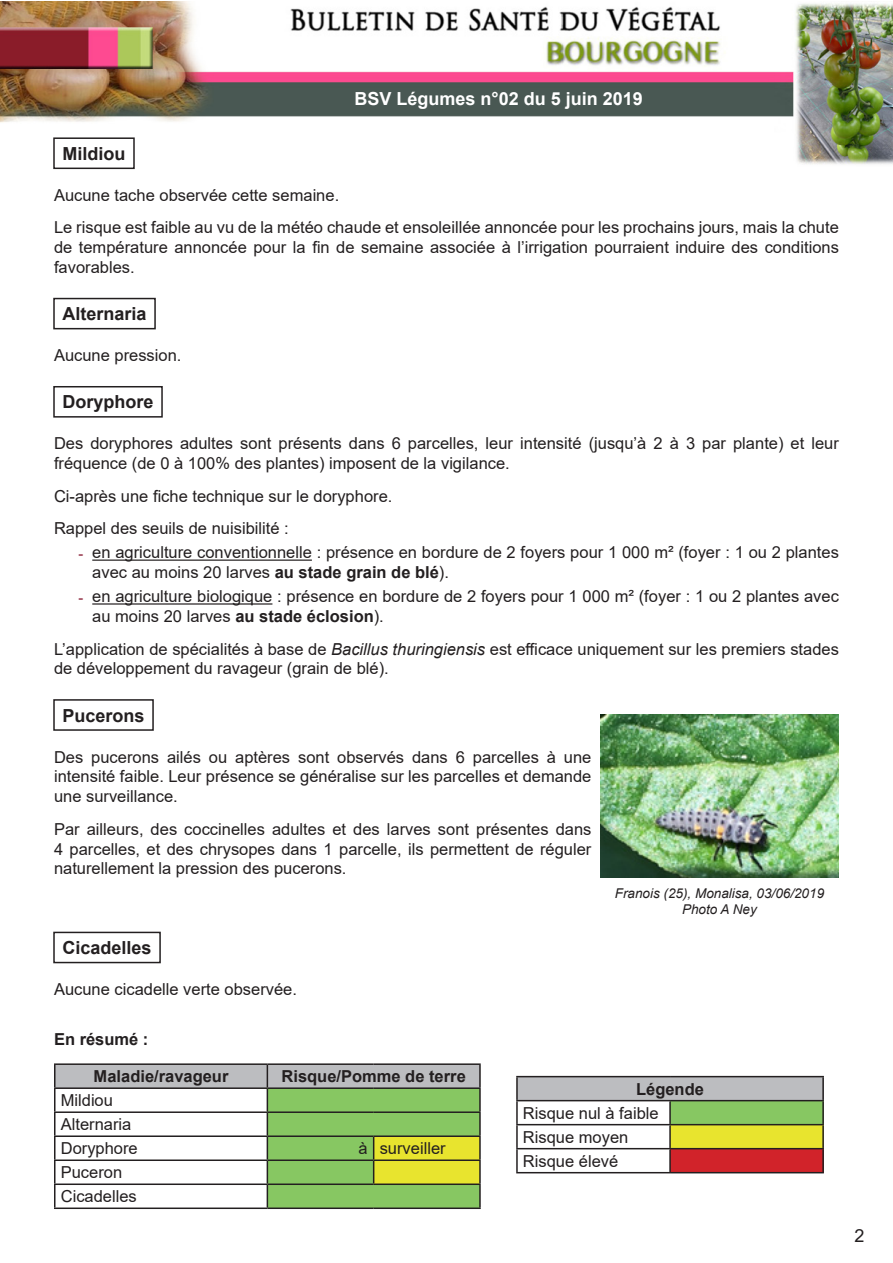
<style>
.page{position:relative;width:893px;height:1263px;background:#fff}
.page>*{position:absolute;margin:0;border:0;box-sizing:border-box;transform-origin:0 0}
.Titre_encadré{font:700 18px "Arial";color:#231f20}
.t1{font:700 18px "Arial";color:#fff}
.t2{font:18px "Arial";color:#231f20}
.Corps_de_texte{font:16.5px/19.8px "Arial";color:#231f20}
.Corps_de_texte-2{font:700 16.5px "Arial";color:#231f20}
.Légende{font:italic 13.5px "Arial";color:#231f20}
.s1{color:#861830}
.s2{font-weight:700}
.s3{font-style:italic}
</style>
<div class="page">
<img style="left:0;top:1px;width:893px;height:164px">
<div style="left:53px;top:137px;width:82px;height:32px;border:2px solid #231f20"></div>
<div style="left:53px;top:298px;width:103px;height:31px;border:2px solid #231f20"></div>
<div style="left:53px;top:386px;width:110px;height:32px;border:2px solid #231f20"></div>
<hr style="left:92px;top:559px;width:220px;height:2px;background:#231f20">
<hr style="left:92px;top:603px;width:180px;height:2px;background:#231f20">
<div style="left:53px;top:699px;width:101px;height:32px;border:2px solid #231f20"></div>
<div style="left:53px;top:932px;width:108px;height:31px;border:2px solid #231f20"></div>
<hr style="left:54px;top:1063px;width:213px;height:2px;background:#231f20">
<hr style="left:54px;top:1065px;width:2px;height:22px;background:#231f20">
<hr style="left:267px;top:1063px;width:107px;height:2px;background:#231f20">
<hr style="left:374px;top:1063px;width:107px;height:2px;background:#231f20">
<hr style="left:479px;top:1065px;width:2px;height:22px;background:#231f20">
<hr style="left:54px;top:1087px;width:213px;height:2px;background:#231f20">
<hr style="left:54px;top:1089px;width:2px;height:22px;background:#231f20">
<hr style="left:374px;top:1087px;width:107px;height:2px;background:#231f20">
<hr style="left:479px;top:1089px;width:2px;height:22px;background:#231f20">
<hr style="left:54px;top:1111px;width:213px;height:2px;background:#231f20">
<hr style="left:54px;top:1113px;width:2px;height:22px;background:#231f20">
<hr style="left:374px;top:1111px;width:107px;height:2px;background:#231f20">
<hr style="left:479px;top:1113px;width:2px;height:22px;background:#231f20">
<hr style="left:54px;top:1135px;width:213px;height:2px;background:#231f20">
<hr style="left:54px;top:1137px;width:2px;height:22px;background:#231f20">
<hr style="left:374px;top:1135px;width:107px;height:2px;background:#231f20">
<hr style="left:479px;top:1137px;width:2px;height:22px;background:#231f20">
<hr style="left:54px;top:1159px;width:213px;height:2px;background:#231f20">
<hr style="left:54px;top:1161px;width:2px;height:22px;background:#231f20">
<hr style="left:374px;top:1159px;width:107px;height:2px;background:#231f20">
<hr style="left:479px;top:1161px;width:2px;height:22px;background:#231f20">
<hr style="left:54px;top:1183px;width:213px;height:2px;background:#231f20">
<hr style="left:54px;top:1185px;width:2px;height:22px;background:#231f20">
<svg style="left:55px;top:1064px;width:425px;height:143px"></svg>
<hr style="left:374px;top:1183px;width:107px;height:2px;background:#231f20">
<hr style="left:479px;top:1185px;width:2px;height:22px;background:#231f20">
<hr style="left:54px;top:1207px;width:213px;height:2px;background:#231f20">
<hr style="left:267px;top:1207px;width:107px;height:2px;background:#231f20">
<hr style="left:374px;top:1207px;width:107px;height:2px;background:#231f20">
<img style="left:600px;top:714px;width:239px;height:163px">
<div style="left:517px;top:1076px;width:306px;height:25px;background:#bcbdc0"></div>
<div style="left:670px;top:1101px;width:153px;height:24px;background:#87c762"></div>
<div style="left:670px;top:1125px;width:153px;height:24px;background:#e8e42e"></div>
<div style="left:670px;top:1149px;width:153px;height:24px;background:#d1232a"></div>
<hr style="left:516px;top:1076px;width:154px;height:1px;background:#231f20">
<hr style="left:516px;top:1077px;width:2px;height:23px;background:#231f20">
<hr style="left:670px;top:1076px;width:154px;height:1px;background:#231f20">
<hr style="left:822px;top:1077px;width:2px;height:23px;background:#231f20">
<hr style="left:516px;top:1100px;width:154px;height:1px;background:#231f20">
<hr style="left:516px;top:1101px;width:2px;height:23px;background:#231f20">
<hr style="left:670px;top:1100px;width:154px;height:1px;background:#231f20">
<hr style="left:669px;top:1101px;width:2px;height:23px;background:#231f20">
<hr style="left:822px;top:1101px;width:2px;height:23px;background:#231f20">
<hr style="left:516px;top:1124px;width:154px;height:1px;background:#231f20">
<hr style="left:516px;top:1125px;width:2px;height:23px;background:#231f20">
<hr style="left:670px;top:1124px;width:154px;height:1px;background:#231f20">
<hr style="left:669px;top:1125px;width:2px;height:23px;background:#231f20">
<hr style="left:822px;top:1125px;width:2px;height:23px;background:#231f20">
<hr style="left:516px;top:1148px;width:154px;height:1px;background:#231f20">
<hr style="left:516px;top:1149px;width:2px;height:23px;background:#231f20">
<hr style="left:670px;top:1148px;width:154px;height:1px;background:#231f20">
<hr style="left:669px;top:1149px;width:2px;height:23px;background:#231f20">
<hr style="left:822px;top:1149px;width:2px;height:23px;background:#231f20">
<hr style="left:516px;top:1172px;width:154px;height:1px;background:#231f20">
<hr style="left:670px;top:1172px;width:154px;height:1px;background:#231f20">
<p class="t1" style="left:354px;top:86px;width:290px">BSV Légumes n°02 du 5 juin 2019</p>
<p class="Titre_encadré" style="left:63px;top:141px;width:64px">Mildiou</p>
<p class="Corps_de_texte" style="left:54px;top:185px;width:287px">Aucune tache observée cette semaine.</p>
<p class="Corps_de_texte" style="left:54px;top:218px;width:786px;text-align:justify">Le risque est faible au vu de la météo chaude et ensoleillée annoncée pour les prochains jours, mais la chute de température annoncée pour la fin de semaine associée à l’irrigation pourraient induire des conditions favorables.</p>
<p class="Titre_encadré" style="left:63px;top:301px;width:86px">Alternaria</p>
<p class="Corps_de_texte" style="left:54px;top:345px;width:129px">Aucune pression.</p>
<p class="Titre_encadré" style="left:63px;top:389px;width:93px">Doryphore</p>
<p class="Corps_de_texte" style="left:54px;top:434px;width:786px">Des doryphores adultes sont présents dans 6 parcelles, leur intensité (jusqu’à 2 à 3 par plante) et leur fréquence (de 0 à 100% des plantes) imposent de la vigilance.</p>
<p class="Corps_de_texte" style="left:54px;top:486px;width:340px">Ci-après une fiche technique sur le doryphore.</p>
<p class="Corps_de_texte" style="left:54px;top:518px;width:236px">Rappel des seuils de nuisibilité :</p>
<p class="Corps_de_texte" style="left:92px;top:543px;width:748px;text-indent:-13px"><span class="s1">ـ</span> en agriculture conventionnelle : présence en bordure de 2 foyers pour 1 000 m² (foyer : 1 ou 2 plantes avec au moins 20 larves <span class="s2">au stade grain de blé</span>).</p>
<p class="Corps_de_texte" style="left:92px;top:586px;width:748px;text-indent:-13px"><span class="s1">ـ</span> en agriculture biologique : présence en bordure de 2 foyers pour 1 000 m² (foyer : 1 ou 2 plantes avec au moins 20 larves <span class="s2">au stade éclosion</span>).</p>
<p class="Corps_de_texte" style="left:54px;top:639px;width:786px">L’application de spécialités à base de <span class="s3">Bacillus thuringiensis</span> est efficace uniquement sur les premiers stades de développement du ravageur (grain de blé).</p>
<p class="Titre_encadré" style="left:63px;top:702px;width:84px">Pucerons</p>
<p class="Corps_de_texte" style="left:54px;top:747px;width:539px;text-align:justify">Des pucerons ailés ou aptères sont observés dans 6 parcelles à une intensité faible. Leur présence se généralise sur les parcelles et demande une surveillance.</p>
<p class="Corps_de_texte" style="left:54px;top:819px;width:539px;text-align:justify">Par ailleurs, des coccinelles adultes et des larves sont présentes dans 4 parcelles, et des chrysopes dans 1 parcelle, ils permettent de réguler naturellement la pression des pucerons.</p>
<p class="Titre_encadré" style="left:63px;top:935px;width:91px">Cicadelles</p>
<p class="Corps_de_texte" style="left:54px;top:979px;width:245px">Aucune cicadelle verte observée.</p>
<p class="Corps_de_texte-2" style="left:54px;top:1027px;width:96px">En résumé :</p>
<p class="Corps_de_texte-2" style="left:94px;top:1065px;width:136px">Maladie/ravageur</p>
<p class="Corps_de_texte-2" style="left:281px;top:1065px;width:186px">Risque/Pomme de terre</p>
<p class="Corps_de_texte" style="left:61px;top:1090px;width:54px">Mildiou</p>
<p class="Corps_de_texte" style="left:61px;top:1114px;width:72px">Alternaria</p>
<p class="Corps_de_texte" style="left:61px;top:1138px;width:79px">Doryphore</p>
<p class="Corps_de_texte" style="left:358px;top:1138px;width:11px">à</p>
<p class="Corps_de_texte" style="left:380px;top:1138px;width:67px">surveiller</p>
<p class="Corps_de_texte" style="left:61px;top:1162px;width:63px">Puceron</p>
<p class="Corps_de_texte" style="left:61px;top:1186px;width:78px">Cicadelles</p>
<p class="Légende" style="left:615px;top:885px;width:211px">Franois (25), Monalisa, 03/06/2019</p>
<p class="Légende" style="left:682px;top:901px;width:76px">Photo A Ney</p>
<p class="Corps_de_texte-2" style="left:636px;top:1077px;width:69px">Légende</p>
<p class="Corps_de_texte" style="left:523px;top:1103px;width:137px">Risque nul à faible</p>
<p class="Corps_de_texte" style="left:523px;top:1127px;width:107px">Risque moyen</p>
<p class="Corps_de_texte" style="left:523px;top:1151px;width:97px">Risque élevé</p>
<p class="t2" style="left:855px;top:1223px;width:12px">2</p>
</div>
